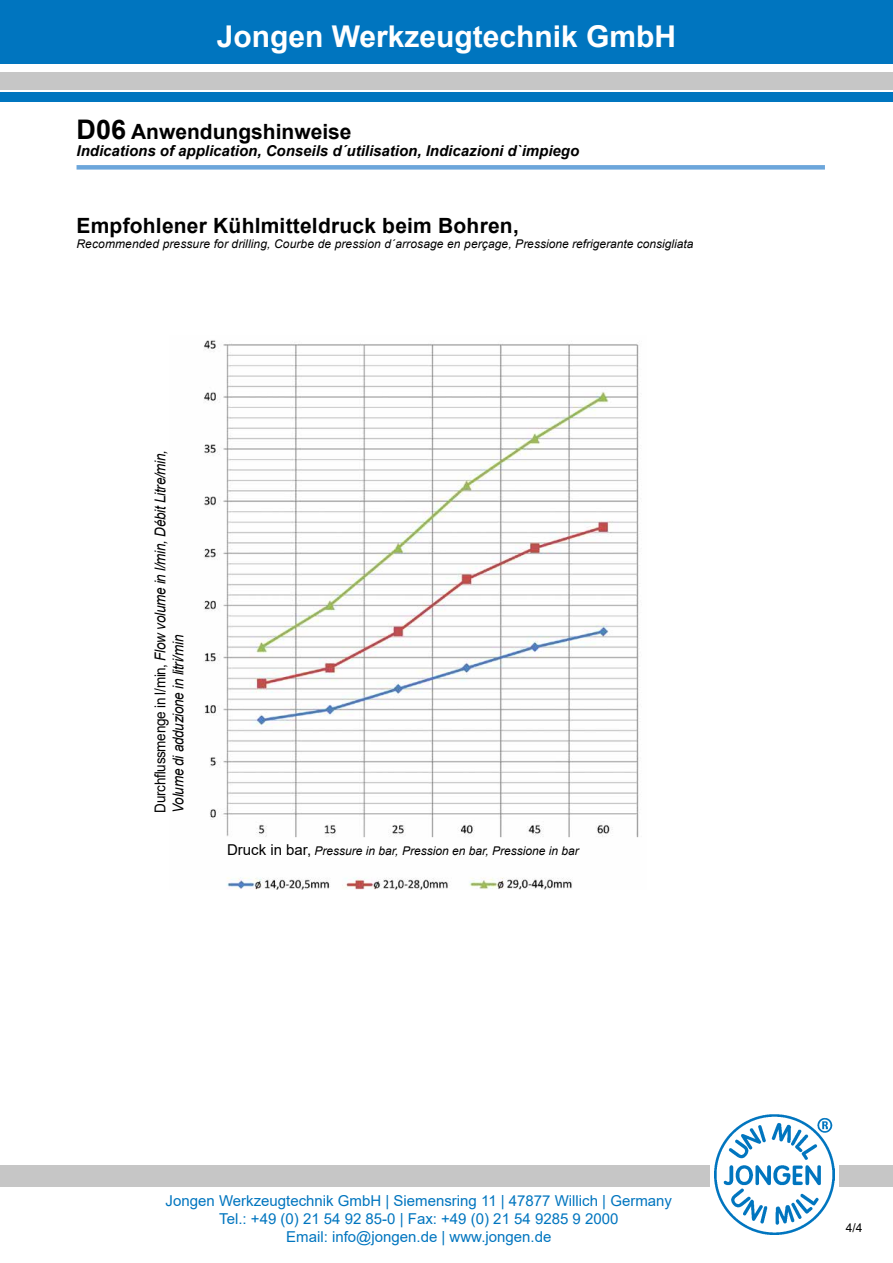
<style>
.page{position:relative;width:893px;height:1263px;background:#fff}
.page>*{position:absolute;margin:0;border:0;box-sizing:border-box;transform-origin:0 0}
.t1{font:700 30px "Arial";color:#fff}
.t2{font:700 21px "Arial";letter-spacing:.01em;color:#000}
.t3{font:15px/18px "Arial";color:#0075bf;text-align:center}
.t4{font:italic 15px/18px "Arial";letter-spacing:-.02em;color:#000;scale:.9 1}
.t5{font:italic 700 15px "Arial";color:#000}
.t6{font:italic 12px "Arial";color:#000}
.t7{font:12px "Arial";color:#000}
.s1{font-size:27px}
.s2{font-style:normal}
.s3{font-style:normal;font-size:15px}
</style>
<div class="page">
<div style="left:0;top:1165px;width:710px;height:21px;background:#c6c6c6"></div>
<div style="left:839px;top:1165px;width:54px;height:21px;background:#c6c6c6"></div>
<img style="left:714px;top:1114px;width:121px;height:121px">
<div style="left:0;top:0;width:893px;height:64px;background:#0075bf"></div>
<div style="left:0;top:92px;width:893px;height:10px;background:#0075bf"></div>
<div style="left:0;top:72px;width:893px;height:17px;background:#c6c6c6"></div>
<img style="left:204px;top:340px;width:435px;height:549px">
<div style="left:77px;top:165px;width:748px;height:5px;background:#6ca6db"></div>
<h1 class="t1" style="left:217px;top:15px;width:461px">Jongen Werkzeugtechnik GmbH</h1>
<h2 class="t2" style="left:77px;top:117px;width:277px"><span class="s1">D06</span> Anwendungshinweise</h2>
<p class="t5" style="left:77px;top:140px;width:504px">Indications of application, Conseils d´utilisation, Indicazioni d`impiego</p>
<h2 class="t2" style="left:77px;top:211px;width:444px">Empfohlener Kühlmitteldruck beim Bohren,</h2>
<p class="t6" style="left:77px;top:236px;width:618px">Recommended pressure for drilling, Courbe de pression d´arrosage en perçage, Pressione refrigerante consigliata</p>
<p class="t4" style="left:151px;top:813px;width:405px;rotate:-90deg"><span class="s2">Durchflussmenge in l/min,</span> Flow volume in l/min, Débit Litre/min,<br>Volume di adduzione in litri/min</p>
<p class="t6" style="left:227px;top:842px;width:353px"><span class="s3">Druck in bar,</span> Pressure in bar, Pression en bar, Pressione in bar</p>
<p class="t3" style="left:166px;top:1191px;width:508px">Jongen Werkzeugtechnik GmbH | Siemensring 11 | 47877 Willich | Germany<br>Tel.: +49 (0) 21 54 92 85-0 | Fax: +49 (0) 21 54 9285 9 2000<br>Email: info@jongen.de | www.jongen.de</p>
<p class="t7" style="left:846px;top:1220px;width:18px">4/4</p>
</div>
